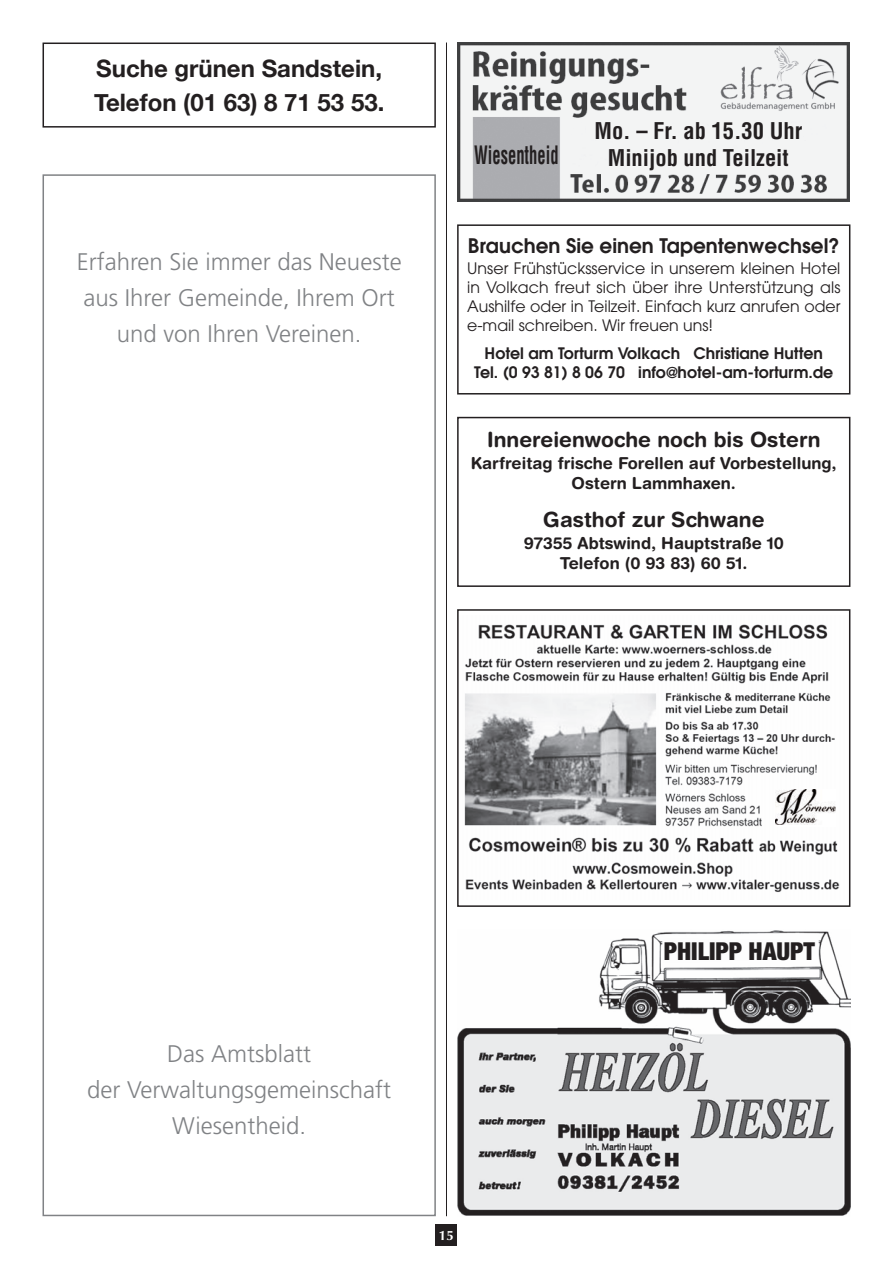
<style>
.page{position:relative;width:893px;height:1263px;background:#fff}
.page>*{position:absolute;margin:0;border:0;box-sizing:border-box;transform-origin:0 0}
.t1{font:900 condensed 24.75px "Helvetica Neue";color:#231f20}
.t2{font:700 condensed 24.75px "Helvetica";color:#231f20;scale:.67 1}
.t3{font:300 24px/36px "Frutiger";color:#808285;text-align:center}
.t4{font:700 24px/34.3px "Helvetica Neue";color:#231f20}
.t5{font:700 condensed 22.5px "Helvetica";color:#231f20}
.t6{font:700 21px "Helvetica Rounded";color:#231f20}
.t7{font:600 19.95px "Avant Garde";color:#231f20}
.t8{font:700 16.5px/19.8px "Helvetica Rounded";color:#231f20;text-align:center}
.t9{font:15.75px/18.9px "Avant Garde";color:#231f20;text-align:justify}
.t10{font:600 15.75px/18.9px "Avant Garde";color:#231f20;text-align:center}
.t11{font:700 13.5px "Optima";color:#fff}
</style>
<div class="page">
<div style="left:436px;top:1225px;width:21px;height:21px;background:#231f20"></div>
<hr style="left:446px;top:43px;width:1px;height:1173px;background:#231f20">
<div style="left:43px;top:174px;width:393px;height:1042px;border:2px solid #808285"></div>
<img style="left:464px;top:624px;width:376px;height:269px">
<div style="left:457px;top:609px;width:393px;height:298px;border:2px solid #231f20"></div>
<div style="left:776px;top:790px;width:60px;height:37px;background:#fff"></div>
<img style="left:776px;top:790px;width:60px;height:35px">
<img style="left:457px;top:930px;width:393px;height:286px">
<div style="left:457px;top:224px;width:393px;height:170px;border:2px solid #231f20"></div>
<div style="left:457px;top:417px;width:393px;height:170px;border:2px solid #231f20"></div>
<img style="left:457px;top:43px;width:393px;height:159px">
<div style="left:43px;top:43px;width:393px;height:85px;border:2px solid #231f20"></div>
<h2 class="t4" style="left:94px;top:51px;width:292px">Suche grünen Sandstein,<br>Telefon (01 63) 8 71 53 53.</h2>
<h2 class="t3" style="left:77px;top:245px;width:326px">Erfahren Sie immer das Neueste aus Ihrer Gemeinde, Ihrem Ort und von Ihren Vereinen.</h2>
<h3 class="t5" style="left:594px;top:122px;width:209px">Mo. – Fr. ab 15.30 Uhr</h3>
<h1 class="t2" style="left:474px;top:146px;width:127px">Wiesentheid</h1>
<h3 class="t5" style="left:608px;top:149px;width:182px">Minijob und Teilzeit</h3>
<p class="t7" style="left:468px;top:238px;width:373px">Brauchen Sie einen Tapentenwechsel?</p>
<p class="t9" style="left:467px;top:260px;width:375px">Unser Frühstücksservice in unserem kleinen Hotel in Volkach freut sich über ihre Unterstützung als Aushilfe oder in Teilzeit. Einfach kurz anrufen oder e-mail schreiben. Wir freuen uns!</p>
<p class="t10" style="left:474px;top:345px;width:361px">Hotel am Torturm Volkach Christiane Hutten<br>Tel. (0 93 81) 8 06 70 info@hotel-am-torturm.de</p>
<h3 class="t6" style="left:487px;top:432px;width:335px">Innereienwoche noch bis Ostern</h3>
<p class="t8" style="left:471px;top:455px;width:367px">Karfreitag frische Forellen auf Vorbestellung,<br>Ostern Lammhaxen.</p>
<h3 class="t6" style="left:543px;top:512px;width:223px">Gasthof zur Schwane</h3>
<p class="t8" style="left:524px;top:535px;width:262px">97355 Abtswind, Hauptstraße 10<br>Telefon (0 93 83) 60 51.</p>
<h2 class="t3" style="left:87px;top:1037px;width:306px">Das Amtsblatt<br>der Verwaltungsgemeinschaft<br>Wiesentheid.</h2>
<p class="t11" style="left:439px;top:1227px;width:17px">15</p>
<h1 class="t1" style="left:664px;top:931px;width:153px">PHILIPP HAUPT</h1>
</div>
